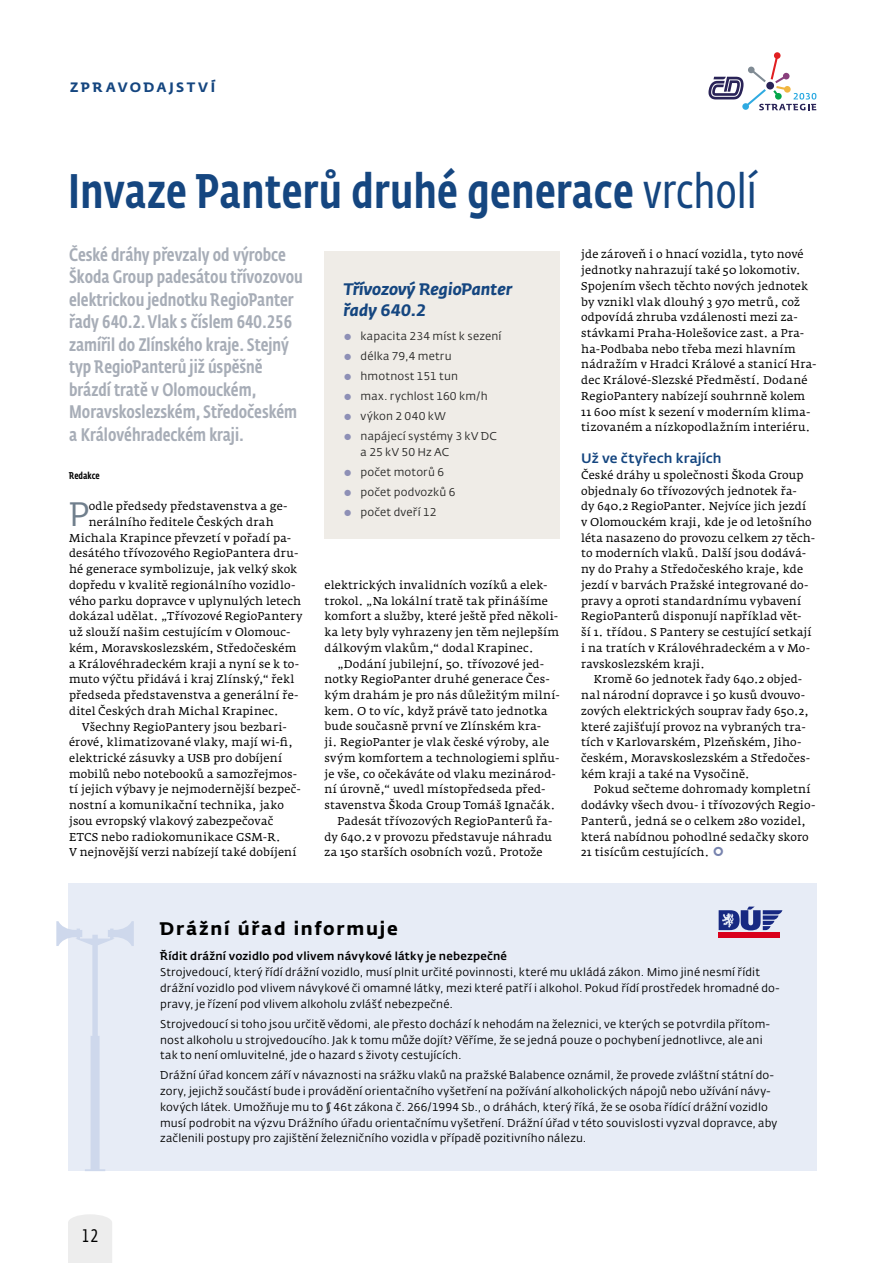
<style>
.page{position:relative;width:893px;height:1263px;background:#fff}
.page>*{position:absolute;margin:0;border:0;box-sizing:border-box;transform-origin:0 0}
.t1{font:500 48px "CD Fedra Cond Pro";letter-spacing:.01em;color:#154680}
.t2{font:33.45px "CD Fedra";color:#707f8d}
.t3{font:500 18px/22.5px "CD Fedra Cond Pro";color:#a7adb7}
.t4{font:700 18px "CD Fedra";letter-spacing:.1em;color:#000}
.t5{font:18px "CD Fedra Cond Pro";color:#000}
.t6{font:italic 700 16.5px/21px "CD Fedra";letter-spacing:.01em;color:#154680}
.t7{font:500 13.5px "CD Fedra";letter-spacing:.01em;color:#154680}
.t8{font:700 13.5px "CD Fedra";letter-spacing:.185em;color:#154680}
.t9{font:11.25px/15.8px "Fedra Serif A Pro";letter-spacing:.015em;color:#000}
.t10{font:11.25px/15.8px "CD Fedra";letter-spacing:.015em;color:#000}
.t11{font:11.25px/15.8px "CD Fedra";letter-spacing:.015em;color:#282827}
.t12{font:500 11.25px "CD Fedra";letter-spacing:.015em;color:#000}
.t13{font:500 9.75px "CD Fedra Cond Pro";color:#000}
.s1{font-weight:400}
.s2{color:#8e90b6}
.s3{font-weight:500;font-size:15px;color:#7783ae}
</style>
<div class="page">
<div style="left:68px;top:1214px;width:44px;height:49px;background:#ededed"></div>
<div style="left:68px;top:883px;width:748px;height:288px;background:#e7ecf6"></div>
<div style="left:719px;top:932px;width:61px;height:6px;background:#d9001c"></div>
<svg style="left:719px;top:906px;width:63px;height:24px"></svg>
<svg style="left:56px;top:921px;width:78px;height:250px"></svg>
<div style="left:325px;top:251px;width:235px;height:288px;background:#efece7"></div>
<svg style="left:708px;top:52px;width:108px;height:58px"></svg>
<p class="t8" style="left:70px;top:78px;width:147px">ZPRAVODAJSTVÍ</p>
<h1 class="t1" style="left:68px;top:163px;width:690px">Invaze Panterů druhé generace <span class="s1">vrcholí</span></h1>
<p class="t3" style="left:69px;top:243px;width:235px">České dráhy převzaly od výrobce<br>Škoda Group padesátou třívozovou elektrickou jednotku RegioPanter řady 640.2. Vlak s číslem 640.256 zamířil do Zlínského kraje. Stejný typ RegioPanterů již úspěšně brázdí tratě v Olomouckém,<br>Moravskoslezském, Středočeském a Královéhradeckém kraji.</p>
<p class="t13" style="left:69px;top:470px;width:32px">Redakce</p>
<h2 class="t2" style="left:69px;top:495px;width:21px">P</h2>
<p class="t9" style="left:89px;top:498px;width:200px">odle předsedy představenstva a ge-</p>
<p class="t9" style="left:89px;top:514px;width:186px">nerálního ředitele Českých drah</p>
<p class="t9" style="left:69px;top:530px;width:223px">Michala Krapince převzetí v pořadí pa-</p>
<p class="t9" style="left:69px;top:546px;width:231px">desátého třívozového RegioPantera dru-</p>
<p class="t9" style="left:69px;top:561px;width:230px">hé generace symbolizuje, jak velký skok</p>
<p class="t9" style="left:69px;top:577px;width:228px">dopředu v kvalitě regionálního vozidlo-</p>
<p class="t9" style="left:69px;top:593px;width:234px">vého parku dopravce v uplynulých letech</p>
<p class="t9" style="left:69px;top:609px;width:235px">dokázal udělat. „Třívozové RegioPantery</p>
<p class="t9" style="left:69px;top:624px;width:223px">už slouží našim cestujícím v Olomouc-</p>
<p class="t9" style="left:69px;top:640px;width:229px">kém, Moravskoslezském, Středočeském</p>
<p class="t9" style="left:69px;top:656px;width:232px">a Královéhradeckém kraji a nyní se k to-</p>
<p class="t9" style="left:69px;top:671px;width:227px">muto výčtu přidává i kraj Zlínský,“ řekl</p>
<p class="t9" style="left:69px;top:687px;width:231px">předseda představenstva a generální ře-</p>
<p class="t9" style="left:69px;top:703px;width:211px">ditel Českých drah Michal Krapinec.</p>
<p class="t9" style="left:82px;top:719px;width:207px">Všechny RegioPantery jsou bezbari-</p>
<p class="t9" style="left:69px;top:734px;width:225px">érové, klimatizované vlaky, mají wi-fi,</p>
<p class="t9" style="left:69px;top:750px;width:215px">elektrické zásuvky a USB pro dobíjení</p>
<p class="t9" style="left:69px;top:766px;width:229px">mobilů nebo notebooků a samozřejmos-</p>
<p class="t9" style="left:69px;top:782px;width:233px">tí jejich výbavy je nejmodernější bezpeč-</p>
<p class="t9" style="left:69px;top:797px;width:216px">nostní a komunikační technika, jako</p>
<p class="t9" style="left:69px;top:813px;width:206px">jsou evropský vlakový zabezpečovač</p>
<p class="t9" style="left:69px;top:829px;width:213px">ETCS nebo radiokomunikace GSM-R.</p>
<p class="t9" style="left:69px;top:844px;width:229px">V nejnovější verzi nabízejí také dobíjení</p>
<h3 class="t6" style="left:344px;top:279px;width:170px">Třívozový RegioPanter řady 640.2</h3>
<p class="t11" style="left:344px;top:329px;width:159px"><span class="s2">●</span> kapacita 234 míst k sezení</p>
<p class="t11" style="left:344px;top:349px;width:110px"><span class="s2">●</span> délka 79,4 metru</p>
<p class="t11" style="left:344px;top:369px;width:116px"><span class="s2">●</span> hmotnost 151 tun</p>
<p class="t11" style="left:344px;top:389px;width:146px"><span class="s2">●</span> max. rychlost 160 km/h</p>
<p class="t11" style="left:344px;top:409px;width:104px"><span class="s2">●</span> výkon 2 040 kW</p>
<p class="t11" style="left:361px;top:429px;width:138px;text-indent:-17px"><span class="s2">●</span> napájecí systémy 3 kV DC a 25 kV 50 Hz AC</p>
<p class="t11" style="left:344px;top:465px;width:102px"><span class="s2">●</span> počet motorů 6</p>
<p class="t11" style="left:344px;top:485px;width:114px"><span class="s2">●</span> počet podvozků 6</p>
<p class="t11" style="left:344px;top:505px;width:95px"><span class="s2">●</span> počet dveří 12</p>
<p class="t9" style="left:325px;top:577px;width:236px">elektrických invalidních vozíků a elek&shy;trokol. „Na lokální tratě tak přinášíme komfort a služby, které ještě před několi&shy;ka lety byly vyhrazeny jen těm nejlepším dálkovým vlakům,“ dodal Krapinec.</p>
<p class="t9" style="left:337px;top:656px;width:208px">„Dodání jubilejní, 50. třívozové jed-</p>
<p class="t9" style="left:325px;top:671px;width:227px">notky RegioPanter druhé generace Čes-</p>
<p class="t9" style="left:325px;top:687px;width:237px">kým drahám je pro nás důležitým milní-</p>
<p class="t9" style="left:325px;top:703px;width:225px">kem. O to víc, když právě tato jednotka</p>
<p class="t9" style="left:325px;top:719px;width:218px">bude současně první ve Zlínském kra-</p>
<p class="t9" style="left:325px;top:734px;width:226px">ji. RegioPanter je vlak české výroby, ale</p>
<p class="t9" style="left:325px;top:750px;width:236px">svým komfortem a technologiemi splňu-</p>
<p class="t9" style="left:325px;top:766px;width:233px">je vše, co očekáváte od vlaku mezinárod-</p>
<p class="t9" style="left:325px;top:781px;width:222px">ní úrovně,“ uvedl místopředseda před-</p>
<p class="t9" style="left:325px;top:797px;width:232px">stavenstva Škoda Group Tomáš Ignačák.</p>
<p class="t9" style="left:337px;top:813px;width:216px">Padesát třívozových RegioPanterů řa-</p>
<p class="t9" style="left:325px;top:829px;width:229px">dy 640.2 v provozu představuje náhradu</p>
<p class="t9" style="left:325px;top:844px;width:220px">za 150 starších osobních vozů. Protože</p>
<p class="t9" style="left:581px;top:247px;width:237px">jde zároveň i o hnací vozidla, tyto nové jednotky nahrazují také 50 lokomotiv.<br>Spojením všech těchto nových jednotek by vznikl vlak dlouhý 3 970 metrů, což odpovídá zhruba vzdálenosti mezi za&shy;stávkami Praha-Holešovice zast. a Pra&shy;ha-Podbaba nebo třeba mezi hlavním nádražím v Hradci Králové a stanicí Hra&shy;dec Králové-Slezské Předměstí. Dodané RegioPantery nabízejí souhrnně kolem 11 600 míst k sezení v moderním klima&shy;tizovaném a nízkopodlažním interiéru.</p>
<p class="t7" style="left:581px;top:450px;width:142px">Už ve čtyřech krajích</p>
<p class="t9" style="left:581px;top:467px;width:236px">České dráhy u společnosti Škoda Group objednaly 60 třívozových jednotek řa-<br>dy 640.2 RegioPanter. Nejvíce jich jezdí v Olomouckém kraji, kde je od letošního léta nasazeno do provozu celkem 27 těch&shy;to moderních vlaků. Další jsou dodává&shy;ny do Prahy a Středočeského kraje, kde jezdí v barvách Pražské integrované do&shy;pravy a oproti standardnímu vybavení RegioPanterů disponují například vět-<br>ší 1. třídou. S Pantery se cestující setkají i na tratích v Královéhradeckém a v Mo&shy;ravskoslezském kraji.</p>
<p class="t9" style="left:581px;top:671px;width:230px;text-indent:13px">Kromě 60 jednotek řady 640.2 objed&shy;nal národní dopravce i 50 kusů dvouvo&shy;zových elektrických souprav řady 650.2, které zajišťují provoz na vybraných tra&shy;tích v Karlovarském, Plzeňském, Jiho&shy;českém, Moravskoslezském a Středočes&shy;kém kraji a také na Vysočině.</p>
<p class="t9" style="left:581px;top:782px;width:236px;text-indent:13px">Pokud sečteme dohromady kompletní dodávky všech dvou- i třívozových Regio-Panterů, jedná se o celkem 280 vozidel, která nabídnou pohodlné sedačky skoro 21 tisícům cestujících. <span class="s3">○</span></p>
<h3 class="t4" style="left:160px;top:917px;width:239px">Drážní úřad informuje</h3>
<h3 class="t5" style="left:82px;top:1226px;width:18px">12</h3>
<p class="t12" style="left:160px;top:949px;width:348px">Řídit drážní vozidlo pod vlivem návykové látky je nebezpečné</p>
<p class="t10" style="left:160px;top:965px;width:621px">Strojvedoucí, který řídí drážní vozidlo, musí plnit určité povinnosti, které mu ukládá zákon. Mimo jiné nesmí řídit drážní vozidlo pod vlivem návykové či omamné látky, mezi které patří i alkohol. Pokud řídí prostředek hromadné do&shy;pravy, je řízení pod vlivem alkoholu zvlášť nebezpečné.</p>
<p class="t10" style="left:160px;top:1016px;width:611px">Strojvedoucí si toho jsou určitě vědomi, ale přesto dochází k nehodám na železnici, ve kterých se potvrdila přítom&shy;nost alkoholu u strojvedoucího. Jak k tomu může dojít? Věříme, že se jedná pouze o pochybení jednotlivce, ale ani tak to není omluvitelné, jde o hazard s životy cestujících.</p>
<p class="t10" style="left:160px;top:1068px;width:619px">Drážní úřad koncem září v návaznosti na srážku vlaků na pražské Balabence oznámil, že provede zvláštní státní do&shy;zory, jejichž součástí bude i provádění orientačního vyšetření na požívání alkoholických nápojů nebo užívání návy&shy;kových látek. Umožňuje mu to § 46t zákona č. 266/1994 Sb., o dráhách, který říká, že se osoba řídící drážní vozidlo musí podrobit na výzvu Drážního úřadu orientačnímu vyšetření. Drážní úřad v této souvislosti vyzval dopravce, aby začlenili postupy pro zajištění železničního vozidla v případě pozitivního nálezu.</p>
</div>
